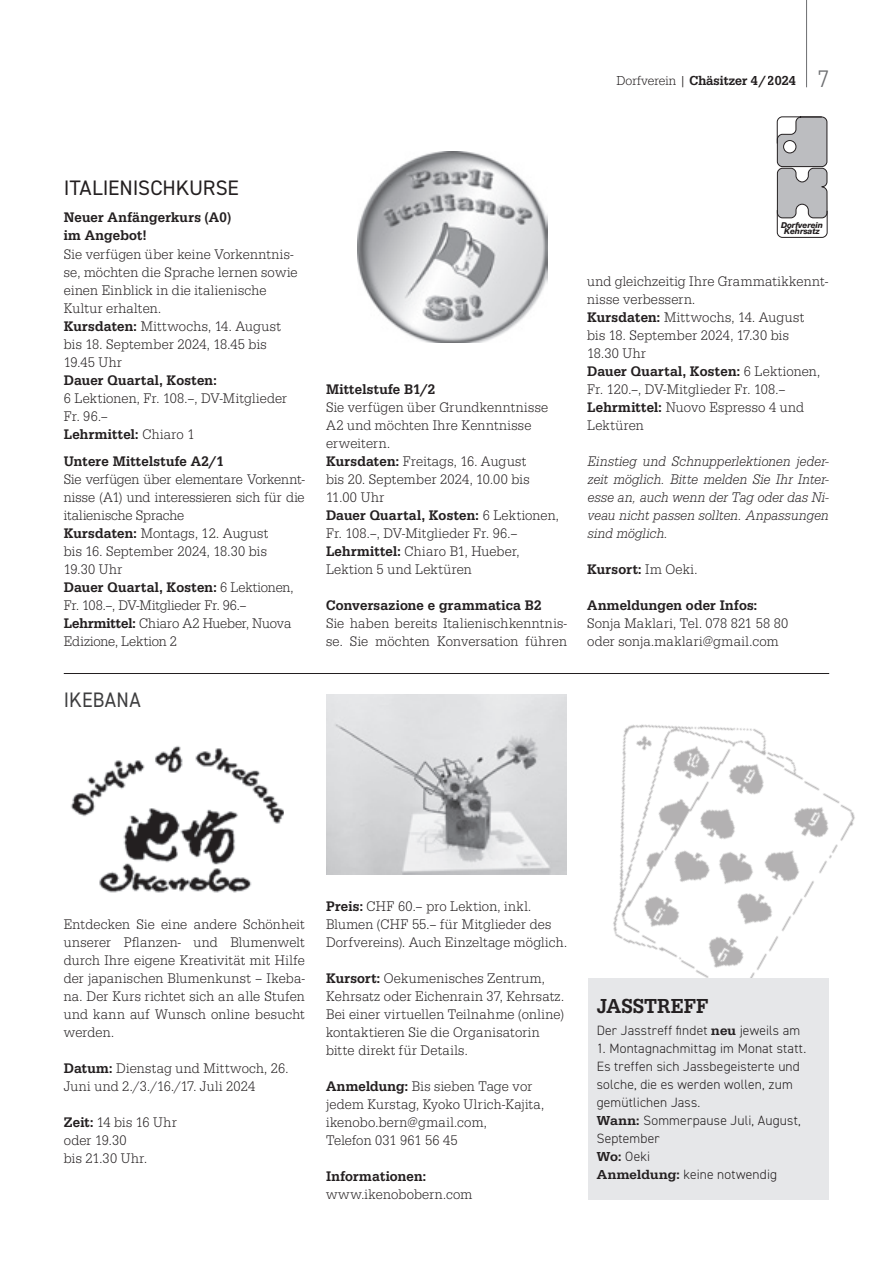
<style>
.page{position:relative;width:893px;height:1263px;background:#fff}
.page>*{position:absolute;margin:0;border:0;box-sizing:border-box;transform-origin:0 0}
.t1{font:21px "DIN2014";letter-spacing:-.005em;color:#231f20}
.t2{font:500 21px "Serifa";letter-spacing:.005em;color:#231f20;scale:.9 1}
.t3{font:21px "DIN2014";letter-spacing:.02em;color:#3e3e3f;scale:.93 1}
.t4{font:300 14.4px/18px "Serifa";letter-spacing:.01em;color:#231f20;scale:.93 1}
.t5{font:500 14.4px/18px "Serifa";letter-spacing:.015em;color:#231f20;scale:.93 1}
.t6{font:italic 300 14.4px/18px "Serifa";letter-spacing:.01em;color:#231f20;text-align:justify;scale:.93 1}
.t7{font:300 13.5px/18px "DIN2014";letter-spacing:.015em;color:#231f20}
.t8{font:500 13.5px "Serifa";color:#231f20;scale:.93 1}
.t9{font:italic 800 8.1px/6.6px "Helvetica Neue";letter-spacing:-.015em;color:#231f20;text-align:center}
.s1{font-weight:300}
.s2{font-family:"DIN2014";font-weight:300;font-size:24px;color:#6c6d70}
.s3{font-weight:500}
.s4{font-family:"Serifa";font-weight:500}
</style>
<div class="page">
<hr style="left:806px;top:0;width:1px;height:87px;background:#6c6d70">
<img style="left:357px;top:152px;width:191px;height:190px">
<svg style="left:777px;top:116px;width:51px;height:122px"></svg>
<img style="left:533px;top:673px;width:322px;height:305px">
<div style="left:588px;top:978px;width:241px;height:222px;background:#e6e7e9"></div>
<hr style="left:64px;top:673px;width:765px;height:1px;background:#231f20">
<img style="left:70px;top:746px;width:214px;height:147px">
<img style="left:326px;top:695px;width:241px;height:180px">
<p class="t8" style="left:616px;top:73px;width:230px"><span class="s1">Dorfverein |</span> Chäsitzer 4 / 2024 <span class="s2">7</span></p>
<h1 class="t1" style="left:64px;top:175px;width:176px">ITALIENISCHKURSE</h1>
<p class="t5" style="left:64px;top:209px;width:181px">Neuer Anfängerkurs (A0) im Angebot!</p>
<p class="t4" style="left:64px;top:245px;width:253px">Sie verfügen über keine Vorkenntnis&shy;se, möchten die Sprache lernen sowie einen Einblick in die italienische<br>Kultur erhalten.<br><span class="s3">Kursdaten:</span> Mittwochs, 14. August bis 18. September 2024, 18.45 bis<br>19.45 Uhr</p>
<p class="t5" style="left:64px;top:371px;width:166px">Dauer Quartal, Kosten:</p>
<p class="t4" style="left:64px;top:389px;width:242px">6 Lektionen, Fr. 108.–, DV-Mitglieder<br>Fr. 96.–<br><span class="s3">Lehrmittel:</span> Chiaro 1</p>
<p class="t5" style="left:64px;top:452px;width:174px">Untere Mittelstufe A2/1</p>
<p class="t4" style="left:64px;top:470px;width:261px">Sie verfügen über elementare Vorkennt&shy;nisse (A1) und interessieren sich für die italienische Sprache<br><span class="s3">Kursdaten:</span> Montags, 12. August<br>bis 16. September 2024, 18.30 bis<br>19.30 Uhr<br><span class="s3">Dauer Quartal, Kosten:</span> 6 Lektionen,<br>Fr. 108.–, DV-Mitglieder Fr. 96.–<br><span class="s3">Lehrmittel:</span> Chiaro A2 Hueber, Nuova<br>Edizione, Lektion 2</p>
<h1 class="t3" style="left:64px;top:687px;width:84px">IKEBANA</h1>
<p class="t5" style="left:326px;top:380px;width:119px">Mittelstufe B1/2</p>
<p class="t4" style="left:326px;top:399px;width:252px">Sie verfügen über Grundkenntnisse<br>A2 und möchten Ihre Kenntnisse erweitern.<br><span class="s3">Kursdaten:</span> Freitags, 16. August<br>bis 20. September 2024, 10.00 bis<br>11.00 Uhr<br><span class="s3">Dauer Quartal, Kosten:</span> 6 Lektionen,<br>Fr. 108.–, DV-Mitglieder Fr. 96.–<br><span class="s3">Lehrmittel:</span> Chiaro B1, Hueber,<br>Lektion 5 und Lektüren</p>
<p class="t5" style="left:326px;top:596px;width:233px">Conversazione e grammatica B2</p>
<p class="t4" style="left:326px;top:615px;width:261px">Sie haben bereits Italienischkenntnis&shy;se. Sie möchten Konversation führen</p>
<p class="t9" style="left:781px;top:222px;width:44px">Dorfverein<br>Kehrsatz</p>
<p class="t4" style="left:587px;top:273px;width:261px">und gleichzeitig Ihre Grammatikkennt&shy;nisse verbessern.<br><span class="s3">Kursdaten:</span> Mittwochs, 14. August<br>bis 18. September 2024, 17.30 bis<br>18.30 Uhr<br><span class="s3">Dauer Quartal, Kosten:</span> 6 Lektionen,<br>Fr. 120.–, DV-Mitglieder Fr. 108.–<br><span class="s3">Lehrmittel:</span> Nuovo Espresso 4 und<br>Lektüren</p>
<p class="t6" style="left:587px;top:453px;width:261px">Einstieg und Schnupperlektionen jeder&shy;zeit möglich. Bitte melden Sie Ihr Inter&shy;esse an, auch wenn der Tag oder das Ni&shy;veau nicht passen sollten. Anpassungen sind möglich.</p>
<p class="t5" style="left:587px;top:560px;width:120px">Kursort: <span class="s1">Im Oeki.</span></p>
<p class="t5" style="left:587px;top:596px;width:184px">Anmeldungen oder Infos:</p>
<p class="t4" style="left:587px;top:615px;width:218px">Sonja Maklari, Tel. 078 821 58 80 oder sonja.maklari@gmail.com</p>
<p class="t4" style="left:64px;top:915px;width:261px;text-align:justify">Entdecken Sie eine andere Schönheit unserer Pflanzen- und Blumenwelt durch Ihre eigene Kreativität mit Hilfe der japanischen Blumenkunst – Ikeba&shy;na. Der Kurs richtet sich an alle Stufen und kann auf Wunsch online besucht werden.</p>
<p class="t4" style="left:64px;top:1059px;width:243px"><span class="s3">Datum:</span> Dienstag und Mittwoch, 26.<br>Juni und 2./3./16./17. Juli 2024</p>
<p class="t4" style="left:64px;top:1113px;width:123px"><span class="s3">Zeit:</span> 14 bis 16 Uhr oder 19.30<br>bis 21.30 Uhr.</p>
<p class="t4" style="left:326px;top:897px;width:261px"><span class="s3">Preis:</span> CHF 60.– pro Lektion, inkl.<br>Blumen (CHF 55.– für Mitglieder des<br>Dorfvereins). Auch Einzeltage möglich.</p>
<p class="t4" style="left:326px;top:969px;width:257px"><span class="s3">Kursort:</span> Oekumenisches Zentrum, Kehrsatz oder Eichenrain 37, Kehrsatz.<br>Bei einer virtuellen Teilnahme (online) kontaktieren Sie die Organisatorin bitte direkt für Details.</p>
<p class="t4" style="left:326px;top:1077px;width:236px"><span class="s3">Anmeldung:</span> Bis sieben Tage vor jedem Kurstag, Kyoko Ulrich-Kajita, ikenobo.bern@gmail.com,<br>Telefon 031 961 56 45</p>
<p class="t5" style="left:326px;top:1167px;width:109px">Informationen:</p>
<p class="t4" style="left:326px;top:1185px;width:159px">www.ikenobobern.com</p>
<h1 class="t2" style="left:597px;top:993px;width:126px">JASSTREFF</h1>
<p class="t7" style="left:597px;top:1021px;width:205px">Der Jasstreff findet <span class="s4">neu</span> jeweils am</p>
<p class="t7" style="left:597px;top:1039px;width:211px">1. Montagnachmittag im Monat statt.<br>Es treffen sich Jassbegeisterte und solche, die es werden wollen, zum gemütlichen Jass.<br><span class="s4">Wann:</span> Sommerpause Juli, August,<br>September<br><span class="s4">Wo:</span> Oeki<br><span class="s4">Anmeldung:</span> keine notwendig</p>
</div>
